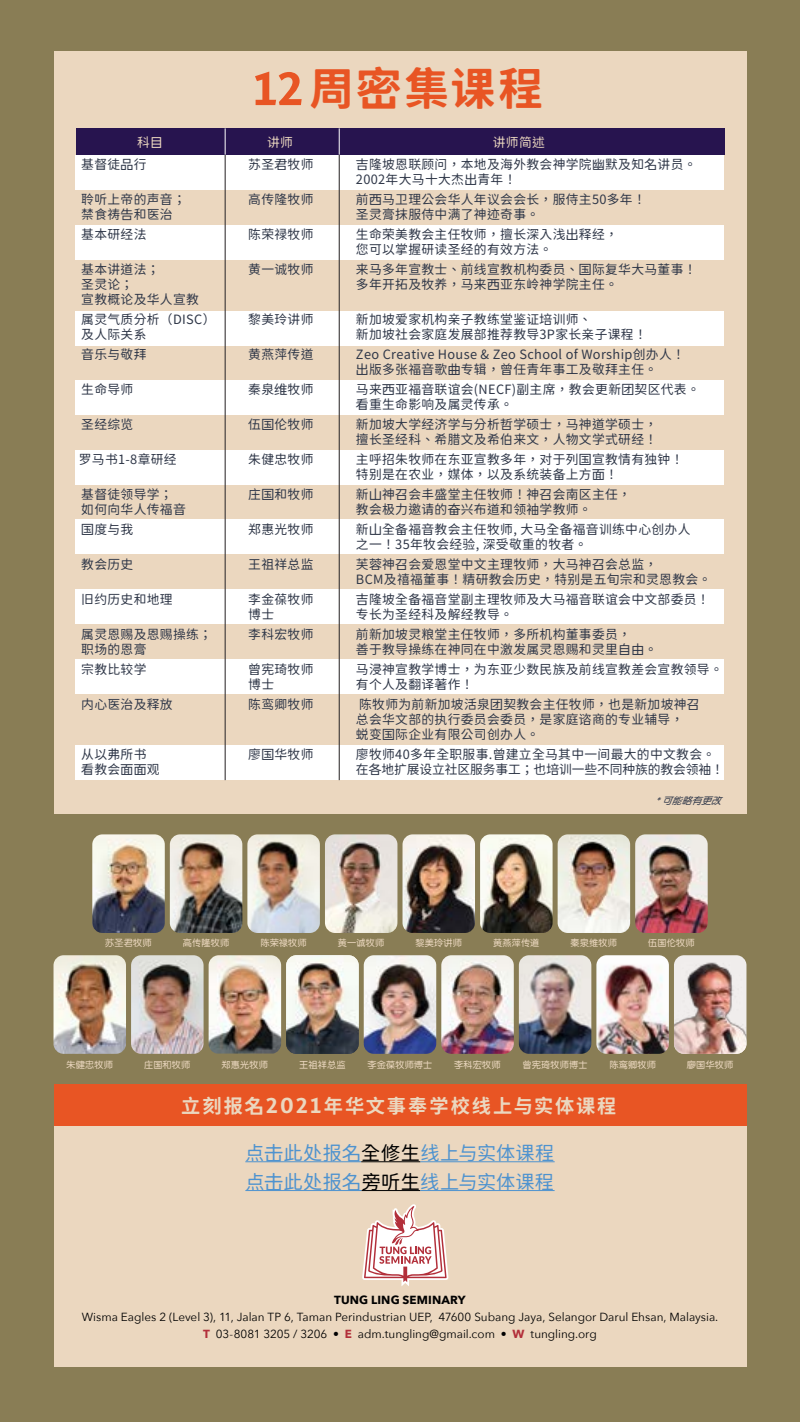
<style>
.page{position:relative;width:800px;height:1422px;background:#897d55}
.page>*{position:absolute;margin:0;border:0;box-sizing:border-box;transform-origin:0 0}
.t1{font:700 44.8px "Swei B2 Sans CJ Ktc";letter-spacing:.06em;color:#e85524}
.t2{font:19.2px/28.8px "Swei B2 Sans CJ Ktc";letter-spacing:.01em;color:#4f93cf}
.t3{font:700 19.2px "Swei B2 Sans CJ Ktc";letter-spacing:.105em;color:#ebd7bf}
.t4{font:12.8px/15.4px "Swei B2 Sans CJ Ktc";letter-spacing:.025em;color:#303849}
.t5{font:12.8px "Swei B2 Sans CJ Ktc";letter-spacing:-.01em;color:#303849}
.t6{font:12.8px "Swei B2 Sans CJ Ktc";letter-spacing:.025em;color:#ebd7bf}
.t7{font:11.8px/17px "Avenir Next";letter-spacing:-.005em;color:#010101;text-align:center}
.t8{font:700 11.8px "Avenir Next";letter-spacing:.01em;color:#010101}
.t9{font:italic 9.6px "FZY3 JW GB1 0";color:#303849}
.t10{font:9.2px "FZY3 JW GB1 0";letter-spacing:.025em;color:#ebd7bf}
.s1{font-family:"Fontin Sans";font-size:55.4px}
.s2{font-family:"Fontin Sans CR";font-size:25.6px}
.s3{color:#010101}
.s4{font-weight:700;color:#b22f3a}
</style>
<div class="page">
<div style="left:54px;top:51px;width:692px;height:1316px;background:#ebd7bf"></div>
<div style="left:32px;top:815px;width:736px;height:280px;background:#897d55"></div>
<svg style="left:362px;top:1204px;width:86px;height:82px"></svg>
<hr style="left:245px;top:1161px;width:116px;height:1px;background:#4f93cf">
<hr style="left:361px;top:1161px;width:59px;height:1px;background:#010101">
<hr style="left:420px;top:1161px;width:135px;height:1px;background:#4f93cf">
<hr style="left:245px;top:1190px;width:117px;height:1px;background:#4f93cf">
<hr style="left:362px;top:1190px;width:58px;height:1px;background:#010101">
<hr style="left:420px;top:1190px;width:135px;height:1px;background:#4f93cf">
<div style="left:54px;top:1084px;width:692px;height:41px;background:#e85524"></div>
<div style="left:76px;top:155px;width:648px;height:35px;background:#fff"></div>
<div style="left:76px;top:225px;width:648px;height:35px;background:#fff"></div>
<div style="left:76px;top:311px;width:648px;height:34px;background:#fff"></div>
<div style="left:76px;top:380px;width:648px;height:35px;background:#fff"></div>
<div style="left:76px;top:450px;width:648px;height:35px;background:#fff"></div>
<div style="left:76px;top:519px;width:648px;height:35px;background:#fff"></div>
<div style="left:76px;top:589px;width:648px;height:35px;background:#fff"></div>
<div style="left:76px;top:659px;width:648px;height:34px;background:#fff"></div>
<div style="left:76px;top:745px;width:648px;height:35px;background:#fff"></div>
<hr style="left:225px;top:135px;width:1px;height:645px;background:#231f20">
<hr style="left:339px;top:135px;width:1px;height:645px;background:#231f20">
<div style="left:76px;top:128px;width:648px;height:27px;background:#27144f"></div>
<svg style="left:225px;top:128px;width:1px;height:27px"></svg>
<svg style="left:339px;top:128px;width:1px;height:27px"></svg>
<img style="left:92px;top:834px;width:73px;height:99px">
<img style="left:247px;top:834px;width:73px;height:99px">
<img style="left:170px;top:834px;width:72px;height:99px">
<img style="left:325px;top:834px;width:72px;height:99px">
<img style="left:558px;top:834px;width:72px;height:99px">
<img style="left:480px;top:834px;width:73px;height:99px">
<img style="left:403px;top:834px;width:72px;height:99px">
<img style="left:364px;top:955px;width:72px;height:99px">
<img style="left:635px;top:834px;width:73px;height:99px">
<img style="left:519px;top:955px;width:72px;height:99px">
<img style="left:596px;top:955px;width:73px;height:99px">
<img style="left:54px;top:955px;width:72px;height:99px">
<img style="left:209px;top:955px;width:72px;height:99px">
<img style="left:441px;top:955px;width:73px;height:99px">
<img style="left:131px;top:955px;width:73px;height:99px">
<img style="left:286px;top:955px;width:73px;height:99px">
<img style="left:674px;top:955px;width:72px;height:99px">
<h1 class="t1" style="left:254px;top:63px;width:291px"><span class="s1">12</span>周密集课程</h1>
<p class="t6" style="left:137px;top:135px;width:27px">科目</p>
<p class="t6" style="left:267px;top:135px;width:27px">讲师</p>
<p class="t6" style="left:493px;top:135px;width:54px">讲师简述</p>
<p class="t4" style="left:81px;top:157px;width:67px">基督徒品行</p>
<p class="t4" style="left:248px;top:157px;width:67px">苏圣君牧师</p>
<p class="t4" style="left:356px;top:157px;width:342px">吉隆坡恩联顾问，本地及海外教会神学院幽默及知名讲员。<br>2002年大马十大杰出青年！</p>
<p class="t4" style="left:81px;top:192px;width:106px">聆听上帝的声音；</p>
<p class="t4" style="left:248px;top:192px;width:67px">高传隆牧师</p>
<p class="t4" style="left:356px;top:192px;width:291px">前西马卫理公会华人年议会会长，服侍主50多年！</p>
<p class="t4" style="left:81px;top:207px;width:93px">禁食祷告和医治</p>
<p class="t4" style="left:356px;top:207px;width:185px">圣灵膏抹服侍中满了神迹奇事。</p>
<p class="t4" style="left:81px;top:227px;width:67px">基本研经法</p>
<p class="t4" style="left:248px;top:227px;width:67px">陈荣禄牧师</p>
<p class="t4" style="left:356px;top:227px;width:263px">生命荣美教会主任牧师，擅长深入浅出释经，您可以掌握研读圣经的有效方法。</p>
<p class="t4" style="left:81px;top:262px;width:80px">基本讲道法；</p>
<p class="t4" style="left:248px;top:262px;width:67px">黄一诚牧师</p>
<p class="t4" style="left:356px;top:262px;width:342px">来马多年宣教士、前线宣教机构委员、国际复华大马董事！</p>
<p class="t4" style="left:81px;top:277px;width:54px">圣灵论；</p>
<p class="t4" style="left:356px;top:277px;width:263px">多年开拓及牧养，马来西亚东岭神学院主任。</p>
<p class="t4" style="left:81px;top:290px;width:136px;line-height:19.6px">宣教概论及华人宣教<br>属灵气质分析（DISC）</p>
<p class="t4" style="left:248px;top:312px;width:67px">黎美玲讲师</p>
<p class="t4" style="left:356px;top:312px;width:237px">新加坡爱家机构亲子教练堂鉴证培训师、</p>
<p class="t4" style="left:81px;top:327px;width:67px">及人际关系</p>
<p class="t4" style="left:356px;top:327px;width:292px">新加坡社会家庭发展部推荐教导3P家长亲子课程！</p>
<p class="t4" style="left:81px;top:347px;width:67px">音乐与敬拜</p>
<p class="t4" style="left:248px;top:347px;width:67px">黄燕萍传道</p>
<p class="t4" style="left:356px;top:347px;width:330px">Zeo Creative House &amp; Zeo School of Worship创办人！出版多张福音歌曲专辑，曾任青年事工及敬拜主任。</p>
<p class="t4" style="left:81px;top:382px;width:54px">生命导师</p>
<p class="t4" style="left:248px;top:382px;width:67px">秦泉维牧师</p>
<p class="t4" style="left:356px;top:382px;width:345px">马来西亚福音联谊会(NECF)副主席，教会更新团契区代表。看重生命影响及属灵传承。</p>
<p class="t4" style="left:81px;top:417px;width:54px">圣经综览</p>
<p class="t4" style="left:248px;top:417px;width:67px">伍国伦牧师</p>
<p class="t4" style="left:356px;top:417px;width:303px">新加坡大学经济学与分析哲学硕士，马神道学硕士，擅长圣经科、希腊文及希伯来文，人物文学式研经！</p>
<p class="t4" style="left:79px;top:452px;width:99px">罗马书1-8章研经</p>
<p class="t4" style="left:248px;top:452px;width:67px">朱健忠牧师</p>
<p class="t4" style="left:356px;top:452px;width:329px">主呼招朱牧师在东亚宣教多年，对于列国宣教情有独钟！特别是在农业，媒体，以及系统装备上方面！</p>
<p class="t4" style="left:81px;top:487px;width:93px">基督徒领导学；</p>
<p class="t4" style="left:248px;top:487px;width:67px">庄国和牧师</p>
<p class="t4" style="left:356px;top:487px;width:277px">新山神召会丰盛堂主任牧师！神召会南区主任，</p>
<p class="t4" style="left:81px;top:502px;width:106px">如何向华人传福音</p>
<p class="t4" style="left:356px;top:502px;width:237px">教会极力邀请的奋兴布道和领袖学教师。</p>
<p class="t4" style="left:81px;top:522px;width:54px">国度与我</p>
<p class="t4" style="left:248px;top:522px;width:67px">郑惠光牧师</p>
<p class="t4" style="left:356px;top:522px;width:336px">新山全备福音教会主任牧师, 大马全备福音训练中心创办人之一！35年牧会经验, 深受敬重的牧者。</p>
<p class="t4" style="left:81px;top:557px;width:54px">教会历史</p>
<p class="t4" style="left:248px;top:557px;width:67px">王祖祥总监</p>
<p class="t4" style="left:356px;top:557px;width:357px">芙蓉神召会爱恩堂中文主理牧师，大马神召会总监，<br>BCM及禧福董事！精研教会历史，特别是五旬宗和灵恩教会。</p>
<p class="t4" style="left:81px;top:592px;width:93px">旧约历史和地理</p>
<p class="t4" style="left:248px;top:592px;width:67px">李金葆牧师</p>
<p class="t4" style="left:356px;top:592px;width:355px">吉隆坡全备福音堂副主理牧师及大马福音联谊会中文部委员！</p>
<p class="t4" style="left:248px;top:607px;width:27px">博士</p>
<p class="t4" style="left:356px;top:607px;width:159px">专长为圣经科及解经教导。</p>
<p class="t4" style="left:81px;top:627px;width:132px">属灵恩赐及恩赐操练；</p>
<p class="t4" style="left:248px;top:627px;width:67px">李科宏牧师</p>
<p class="t4" style="left:356px;top:627px;width:277px">前新加坡灵粮堂主任牧师，多所机构董事委员，</p>
<p class="t4" style="left:81px;top:642px;width:67px">职场的恩膏</p>
<p class="t4" style="left:356px;top:642px;width:303px">善于教导操练在神同在中激发属灵恩赐和灵里自由。</p>
<p class="t4" style="left:81px;top:662px;width:67px">宗教比较学</p>
<p class="t4" style="left:248px;top:662px;width:67px">曾宪琦牧师</p>
<p class="t4" style="left:356px;top:662px;width:368px">马浸神宣教学博士，为东亚少数民族及前线宣教差会宣教领导。</p>
<p class="t4" style="left:248px;top:677px;width:27px">博士</p>
<p class="t4" style="left:356px;top:677px;width:119px">有个人及翻译著作！</p>
<p class="t4" style="left:81px;top:697px;width:93px">内心医治及释放</p>
<p class="t4" style="left:248px;top:697px;width:67px">陈鸾卿牧师</p>
<p class="t4" style="left:356px;top:697px;width:345px">陈牧师为前新加坡活泉团契教会主任牧师，也是新加坡神召总会华文部的执行委员会委员，是家庭谘商的专业辅导，<br>蜕变国际企业有限公司创办人。</p>
<p class="t4" style="left:81px;top:747px;width:67px">从以弗所书</p>
<p class="t4" style="left:248px;top:747px;width:67px">廖国华牧师</p>
<p class="t4" style="left:356px;top:747px;width:361px">廖牧师40多年全职服事.曾建立全马其中一间最大的中文教会。</p>
<p class="t4" style="left:81px;top:762px;width:80px">看教会面面观</p>
<p class="t5" style="left:356px;top:762px;width:370px">在各地扩展设立社区服务事工；也培训一些不同种族的教会领袖！</p>
<p class="t9" style="left:655px;top:795px;width:71px">*可能略有更改</p>
<p class="t10" style="left:105px;top:938px;width:48px">苏圣君牧师</p>
<p class="t10" style="left:183px;top:938px;width:48px">高传隆牧师</p>
<p class="t10" style="left:260px;top:938px;width:48px">陈荣禄牧师</p>
<p class="t10" style="left:338px;top:938px;width:48px">黄一诚牧师</p>
<p class="t10" style="left:415px;top:938px;width:48px">黎美玲讲师</p>
<p class="t10" style="left:493px;top:938px;width:48px">黄燕萍传道</p>
<p class="t10" style="left:571px;top:938px;width:48px">秦泉维牧师</p>
<p class="t10" style="left:648px;top:938px;width:48px">伍国伦牧师</p>
<p class="t10" style="left:66px;top:1060px;width:48px">朱健忠牧师</p>
<p class="t10" style="left:144px;top:1060px;width:48px">庄国和牧师</p>
<p class="t10" style="left:222px;top:1060px;width:48px">郑惠光牧师</p>
<p class="t10" style="left:299px;top:1060px;width:48px">王祖祥总监</p>
<p class="t10" style="left:367px;top:1060px;width:67px">李金葆牧师博士</p>
<p class="t10" style="left:454px;top:1060px;width:48px">李科宏牧师</p>
<p class="t10" style="left:522px;top:1060px;width:67px">曾宪琦牧师博士</p>
<p class="t10" style="left:609px;top:1060px;width:48px">陈鸾卿牧师</p>
<p class="t10" style="left:687px;top:1060px;width:48px">廖国华牧师</p>
<h2 class="t3" style="left:181px;top:1095px;width:437px">立刻报名<span class="s2">2021</span>年华文事奉学校线上与实体课程</h2>
<h2 class="t2" style="left:245px;top:1139px;width:310px">点击此处报名<span class="s3">全修生</span>线上与实体课程点击此处报名<span class="s3">旁听生</span>线上与实体课程</h2>
<p class="t8" style="left:334px;top:1290px;width:133px">TUNG LING SEMINARY</p>
<p class="t7" style="left:82px;top:1308px;width:638px">Wisma Eagles 2 (Level 3), 11, Jalan TP 6, Taman Perindustrian UEP, 47600 Subang Jaya, Selangor Darul Ehsan, Malaysia.<br><span class="s4">T</span> 03-8081 3205 / 3206 • <span class="s4">E</span> adm.tungling@gmail.com • <span class="s4">W</span> tungling.org</p>
</div>
